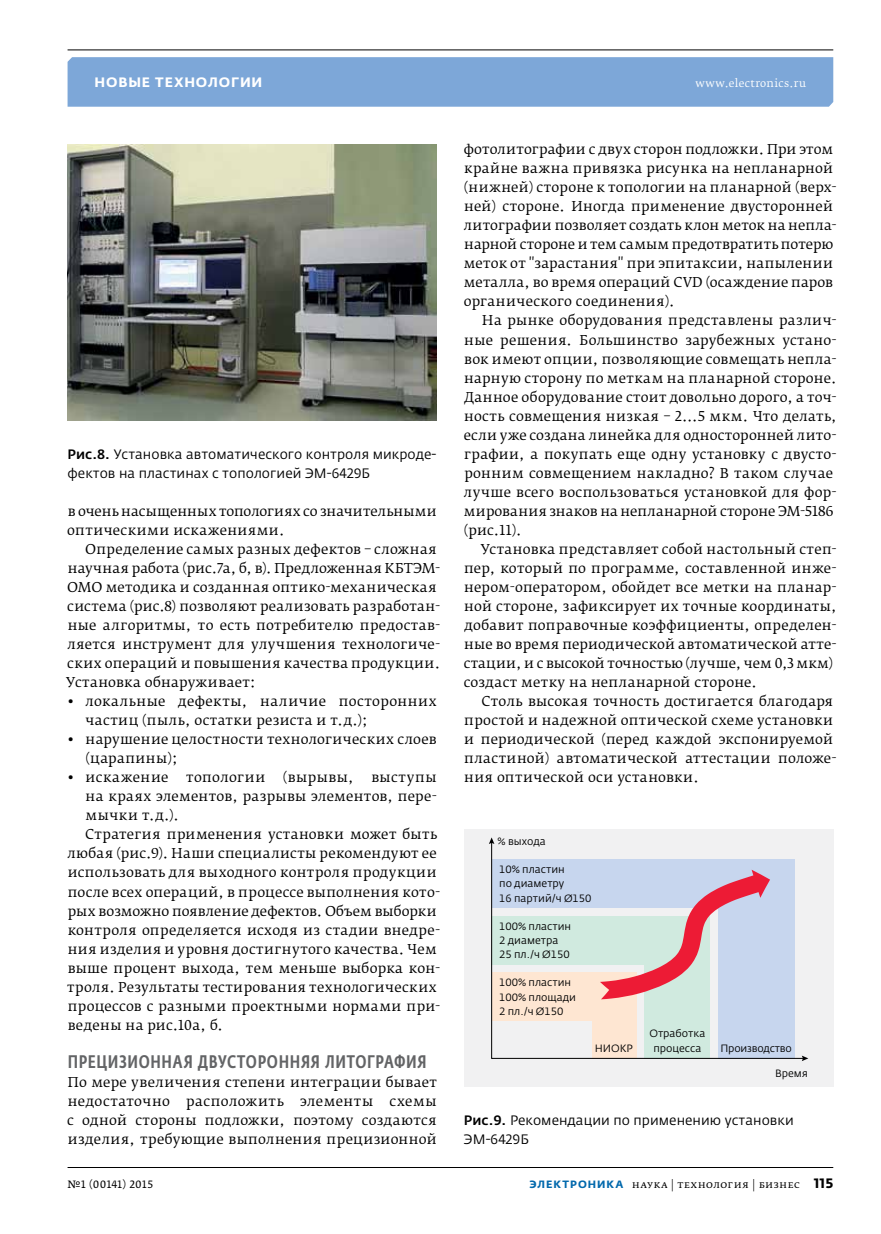
<style>
.page{position:relative;width:881px;height:1234px;background:#fff}
.page>*{position:absolute;margin:0;border:0;box-sizing:border-box;transform-origin:0 0}
.t1{font:500 18px "Fedra Sans Cond Pro";letter-spacing:.035em;color:#636466}
.t2{font:13.5px/19px "Fedra Serif B Pro";letter-spacing:.02em;color:#000}
.t3{font:13.5px/19px "Fedra Sans Pro";letter-spacing:.005em;color:#000}
.t4{font:13.5px/19px "Fedra Serif B Pro";color:#000}
.t5{font:700 13.5px "Fedra Sans Alt Pro";letter-spacing:.06em;color:#fff}
.t6{font:10.5px/14.2px "Fedra Sans Pro";color:#000}
.t7{font:10.5px "Fedra Serif B Pro";letter-spacing:.04em;color:#000}
.t8{font:10.5px "Fedra Serif B Pro";letter-spacing:.035em;color:#fff}
.t9{font:10.5px "Fedra Serif A Pro";letter-spacing:.03em;color:#000}
.t10{font:10.5px "Fedra Sans Pro";letter-spacing:-.02em;color:#000}
.s1{font-weight:500}
.s2{font-family:"Fedra Sans Alt Pro";font-weight:700;color:#0068ac}
.s3{font-family:"Fedra Sans Pro";font-weight:700;font-size:13.5px}
</style>
<div class="page">
<div style="left:67px;top:57px;width:765px;height:50px;background:#7da7d8"></div>
<hr style="left:67px;top:49px;width:765px;height:1px;background:#000">
<hr style="left:68px;top:1166px;width:764px;height:1px;background:#000">
<img style="left:68px;top:144px;width:368px;height:276px">
<div style="left:464px;top:829px;width:369px;height:257px;background:#f1f1f2"></div>
<svg style="left:490px;top:843px;width:311px;height:215px"></svg>
<svg style="left:801px;top:1055px;width:7px;height:5px"></svg>
<svg style="left:489px;top:837px;width:5px;height:6px"></svg>
<p class="t5" style="left:95px;top:74px;width:169px">Новые технологии</p>
<p class="t8" style="left:695px;top:77px;width:112px">www.electronics.ru</p>
<p class="t3" style="left:68px;top:444px;width:370px"><span class="s1">Рис.8.</span> Установка автоматического контроля микроде&shy;фектов на пластинах с топологией ЭМ-6429Б</p>
<p class="t4" style="left:67px;top:501px;width:371px">в очень насыщенных топологиях со значительными оптическими искажениями.</p>
<p class="t2" style="left:66px;top:539px;width:375px;text-indent:19px">Определение самых разных дефектов – сложная научная работа (рис.7а, б, в). Предложенная КБТЭМ-ОМО методика и созданная оптико-механическая система (рис.8) позволяют реализовать разработан&shy;ные алгоритмы, то есть потребителю предостав&shy;ляется инструмент для улучшения технологиче&shy;ских операций и повышения качества продукции.<br>Установка обнаруживает:</p>
<p class="t2" style="left:85px;top:691px;width:352px;text-indent:-18px">• локальные дефекты, наличие посторонних частиц (пыль, остатки резиста и т.д.);</p>
<p class="t2" style="left:85px;top:729px;width:352px;text-indent:-18px">• нарушение целостности технологических слоев (царапины);</p>
<p class="t2" style="left:67px;top:767px;width:102px">• искажение</p>
<p class="t2" style="left:186px;top:767px;width:81px">топологии</p>
<p class="t2" style="left:283px;top:767px;width:72px">(вырывы,</p>
<p class="t2" style="left:371px;top:767px;width:67px">выступы</p>
<p class="t2" style="left:85px;top:786px;width:352px">на краях элементов, разрывы элементов, пере-</p>
<p class="t2" style="left:85px;top:805px;width:95px">мычки т.д.).</p>
<p class="t2" style="left:85px;top:825px;width:353px">Стратегия применения установки может быть</p>
<p class="t2" style="left:67px;top:844px;width:370px">любая (рис.9). Наши специалисты рекомендуют ее</p>
<p class="t2" style="left:68px;top:863px;width:370px">использовать для выходного контроля продукции</p>
<p class="t2" style="left:68px;top:882px;width:374px">после всех операций, в процессе выполнения кото-</p>
<p class="t4" style="left:68px;top:901px;width:370px">рых возможно появление дефектов. Объем выборки</p>
<p class="t2" style="left:68px;top:920px;width:374px">контроля определяется исходя из стадии внедре-</p>
<p class="t2" style="left:68px;top:939px;width:370px">ния изделия и уровня достигнутого качества. Чем</p>
<p class="t2" style="left:68px;top:958px;width:374px">выше процент выхода, тем меньше выборка кон-</p>
<p class="t2" style="left:67px;top:977px;width:371px">троля. Результаты тестирования технологических</p>
<p class="t2" style="left:68px;top:996px;width:374px">процессов с разными проектными нормами при-</p>
<p class="t2" style="left:68px;top:1015px;width:157px">ведены на рис.10а, б.</p>
<h1 class="t1" style="left:68px;top:1050px;width:360px">Прецизионная двусторонняя литография</h1>
<p class="t2" style="left:67px;top:1072px;width:371px;text-align:justify">По мере увеличения степени интеграции бывает недостаточно расположить элементы схемы с одной стороны подложки, поэтому создаются изделия, требующие выполнения прецизионной</p>
<p class="t2" style="left:463px;top:140px;width:374px">фотолитографии с двух сторон подложки. При этом крайне важна привязка рисунка на непланарной (нижней) стороне к топологии на планарной (верх&shy;ней) стороне. Иногда применение двусторонней литографии позволяет создать клон меток на непла&shy;нарной стороне и тем самым предотвратить потерю меток от "зарастания" при эпитаксии, напылении металла, во время операций CVD (осаждение паров органического соединения).</p>
<p class="t2" style="left:463px;top:311px;width:374px;text-indent:18px">На рынке оборудования представлены различ&shy;ные решения. Большинство зарубежных устано&shy;вок имеют опции, позволяющие совмещать непла&shy;нарную сторону по меткам на планарной стороне.<br>Данное оборудование стоит довольно дорого, а точ&shy;ность совмещения низкая – 2...5 мкм. Что делать, если уже создана линейка для односторонней лито&shy;графии, а покупать еще одну установку с двусто&shy;ронним совмещением накладно? В таком случае лучше всего воспользоваться установкой для фор&shy;мирования знаков на непланарной стороне ЭМ-5186 (рис.11).</p>
<p class="t2" style="left:463px;top:539px;width:374px;text-indent:17px">Установка представляет собой настольный степ&shy;пер, который по программе, составленной инже&shy;нером-оператором, обойдет все метки на планар&shy;ной стороне, зафиксирует их точные координаты, добавит поправочные коэффициенты, определен&shy;ные во время периодической автоматической атте&shy;стации, и с высокой точностью (лучше, чем 0,3 мкм) создаст метку на непланарной стороне.</p>
<p class="t2" style="left:464px;top:691px;width:374px;text-indent:17px">Столь высокая точность достигается благодаря простой и надежной оптической схеме установки и периодической (перед каждой экспонируемой пластиной) автоматической аттестации положе&shy;ния оптической оси установки.</p>
<p class="t6" style="left:497px;top:834px;width:50px">% выхода</p>
<p class="t6" style="left:499px;top:862px;width:94px">10% пластин<br>по диаметру<br>16 партий/ч Ø150</p>
<p class="t6" style="left:499px;top:918px;width:73px">100% пластин<br>2 диаметра<br>25 пл./ч Ø150</p>
<p class="t6" style="left:499px;top:975px;width:78px">100% пластин<br>100% площади<br>2 пл./ч Ø150</p>
<p class="t6" style="left:594px;top:1040px;width:39px">НИОКР</p>
<p class="t6" style="left:649px;top:1026px;width:57px;text-align:center">Отработка процесса</p>
<p class="t10" style="left:720px;top:1041px;width:73px">Производство</p>
<p class="t6" style="left:774px;top:1066px;width:34px">Время</p>
<p class="t3" style="left:464px;top:1110px;width:331px"><span class="s1">Рис.9.</span> Рекомендации по применению установки<br>ЭМ-6429Б</p>
<p class="t9" style="left:67px;top:1177px;width:87px">№1 (00141) 2015</p>
<p class="t7" style="left:529px;top:1177px;width:305px"><span class="s2">ЭЛЕКТРОНИКА</span> наука | технология | бизнес <span class="s3">115</span></p>
</div>
